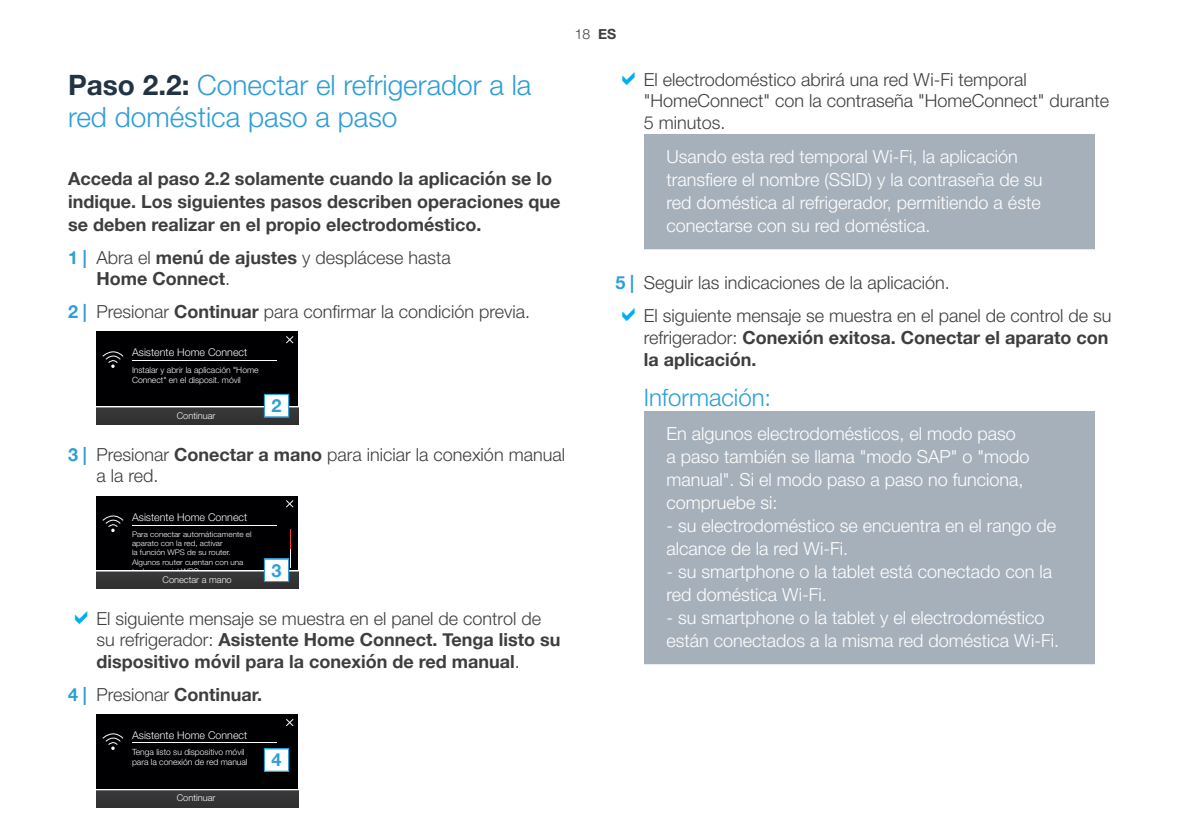
<style>
.page{position:relative;width:1191px;height:840px;background:#fff}
.page>*{position:absolute;margin:0;border:0;box-sizing:border-box;transform-origin:0 0}
.t1{font:300 28px/32px "Helvetica Neue";color:#2d9ed8}
.t2{font:300 24px "Helvetica Neue";color:#2d9ed8}
.t3{font:300 18px/23px "Helvetica Neue";color:#fff}
.t4{font:700 18px/21.6px "Helvetica Neue";color:#3e3e3f}
.t5{font:300 18px/21.6px "Helvetica Neue";color:#3e3e3f}
.t6{font:700 18px "Helvetica Neue";color:#2d9ed8}
.t7{font:300 14px "Helvetica Neue";color:#3e3e3f}
.t8{font:300 10.6px "Helvetica Neue";color:#fbfbfc}
.t9{font:300 9.2px "Helvetica Neue";color:#fbfbfc}
.t10{font:300 8.6px/10.2px "Helvetica Neue";color:#fbfbfc}
.t11{font:300 7.6px/9.2px "Helvetica Neue";color:#fbfbfc;scale:1.05 1}
.s1{font-weight:700}
.s2{font-weight:700;color:#223444}
.s3{color:#2d9ed8}
.s4{font-weight:300}
.s5{font-weight:700;color:#2d9ed8}
</style>
<div class="page">
<div style="left:96px;top:331px;width:202px;height:93px;background:#000002"></div>
<div style="left:96px;top:406px;width:202px;height:18px;background:linear-gradient(to right,#363536,#343334)"></div>
<hr style="left:132px;top:360px;width:145px;height:1px;background:#fbfbfc">
<svg style="left:286px;top:336px;width:7px;height:7px"></svg>
<svg style="left:102px;top:351px;width:22px;height:17px"></svg>
<div style="left:96px;top:495px;width:202px;height:93px;background:#000002"></div>
<div style="left:96px;top:570px;width:202px;height:18px;background:linear-gradient(to right,#363536,#343435)"></div>
<hr style="left:132px;top:524px;width:145px;height:1px;background:#fbfbfc">
<svg style="left:286px;top:500px;width:7px;height:7px"></svg>
<svg style="left:102px;top:515px;width:22px;height:16px"></svg>
<hr style="left:290px;top:529px;width:1px;height:38px;background:#fbfbfc">
<svg style="left:290px;top:529px;width:1px;height:19px"></svg>
<div style="left:96px;top:713px;width:202px;height:93px;background:#000002"></div>
<svg style="left:96px;top:789px;width:202px;height:17px;background:#444344"></svg>
<hr style="left:132px;top:742px;width:145px;height:1px;background:#fbfbfc">
<svg style="left:286px;top:719px;width:7px;height:6px"></svg>
<svg style="left:102px;top:733px;width:22px;height:16px"></svg>
<div style="left:264px;top:394px;width:25px;height:23px;background:#fff"></div>
<div style="left:264px;top:393px;width:25px;height:24px;border:1px solid #2d9ed8"></div>
<div style="left:264px;top:558px;width:25px;height:23px;background:#fff"></div>
<div style="left:264px;top:558px;width:25px;height:23px;border:1px solid #2d9ed8"></div>
<div style="left:264px;top:748px;width:25px;height:23px;background:#fff"></div>
<div style="left:264px;top:747px;width:25px;height:24px;border:1px solid #2d9ed8"></div>
<div style="left:643px;top:135px;width:451px;height:120px;background:#a6b0bb"></div>
<div style="left:592px;top:249px;width:548px;height:10px;background:#fff"></div>
<div style="left:643px;top:411px;width:451px;height:258px;background:#a6b0bb"></div>
<div style="left:592px;top:663px;width:548px;height:10px;background:#fff"></div>
<p class="t7" style="left:575px;top:23px;width:43px">18 <span class="s1">ES</span></p>
<h1 class="t1" style="left:68px;top:67px;width:465px"><span class="s2">Paso 2.2:</span> Conectar el refrigerador a la red doméstica paso a paso</h1>
<p class="t4" style="left:68px;top:167px;width:494px;line-height:23px">Acceda al paso 2.2 solamente cuando la aplicación se lo indique. Los siguientes pasos describen operaciones que se deben realizar en el propio electrodoméstico.</p>
<p class="t4" style="left:96px;top:247px;width:356px;text-indent:-28px"><span class="s3">1 |</span> <span class="s4">Abra el</span> menú de ajustes <span class="s4">y desplácese hasta<br></span>Home Connect<span class="s4">.</span></p>
<p class="t5" style="left:68px;top:299px;width:463px"><span class="s5">2 |</span> Presionar <span class="s1">Continuar</span> para confirmar la condición previa.</p>
<p class="t8" style="left:132px;top:344px;width:117px">Asistente Home Connect</p>
<p class="t10" style="left:132px;top:364px;width:128px">Instalar y abrir la aplicación "Home<br>Connect" en el disposit. móvil</p>
<p class="t9" style="left:177px;top:407px;width:40px">Continuar</p>
<p class="t5" style="left:96px;top:442px;width:470px;text-indent:-28px"><span class="s5">3 |</span> Presionar <span class="s1">Conectar a mano</span> para iniciar la conexión manual a la red.</p>
<p class="t8" style="left:132px;top:508px;width:117px">Asistente Home Connect</p>
<p class="t11" style="left:132px;top:528px;width:115px">Para conectar automáticamente el aparato con la red, activar<br>la función WPS de su router.<br>Algunos router cuentan con una</p>
<p class="t9" style="left:162px;top:571px;width:71px">Conectar a mano</p>
<p class="t4" style="left:96px;top:607px;width:466px"><span class="s4">El siguiente mensaje se muestra en el panel de control de su refrigerador:</span> Asistente Home Connect. Tenga listo su dispositivo móvil para la conexión de red manual<span class="s4">.</span></p>
<p class="t4" style="left:68px;top:684px;width:196px"><span class="s3">4 |</span> <span class="s4">Presionar</span> Continuar.</p>
<p class="t8" style="left:132px;top:725px;width:117px">Asistente Home Connect</p>
<p class="t10" style="left:132px;top:745px;width:117px">Tenga listo su dispositivo móvil para la conexión de red manual</p>
<p class="t9" style="left:177px;top:790px;width:40px">Continuar</p>
<p class="t6" style="left:271px;top:391px;width:12px">2</p>
<p class="t6" style="left:271px;top:555px;width:12px">3</p>
<p class="t6" style="left:271px;top:745px;width:12px">4</p>
<p class="t5" style="left:643px;top:67px;width:467px">El electrodoméstico abrirá una red Wi-Fi temporal "HomeConnect" con la contraseña "HomeConnect" durante<br>5 minutos.</p>
<p class="t3" style="left:666px;top:144px;width:378px">Usando esta red temporal Wi-Fi, la aplicación transfiere el nombre (SSID) y la contraseña de su red doméstica al refrigerador, permitiendo a éste conectarse con su red doméstica.</p>
<p class="t5" style="left:643px;top:265px;width:469px;line-height:33px;text-indent:-28px"><span class="s5">5 |</span> Seguir las indicaciones de la aplicación.<br>El siguiente mensaje se muestra en el panel de control de su</p>
<p class="t4" style="left:643px;top:327px;width:466px"><span class="s4">refrigerador:</span> Conexión exitosa. Conectar el aparato con la aplicación.</p>
<h2 class="t2" style="left:643px;top:377px;width:129px">Información:</h2>
<p class="t3" style="left:666px;top:420px;width:365px">En algunos electrodomésticos, el modo paso a paso también se llama "modo SAP" o "modo manual". Si el modo paso a paso no funciona, compruebe si:</p>
<p class="t3" style="left:666px;top:512px;width:391px">- su electrodoméstico se encuentra en el rango de alcance de la red Wi-Fi.</p>
<p class="t3" style="left:666px;top:558px;width:387px">- su smartphone o la tablet está conectado con la red doméstica Wi-Fi.</p>
<p class="t3" style="left:666px;top:604px;width:394px">- su smartphone o la tablet y el electrodoméstico están conectados a la misma red doméstica Wi-Fi.</p>
</div>
